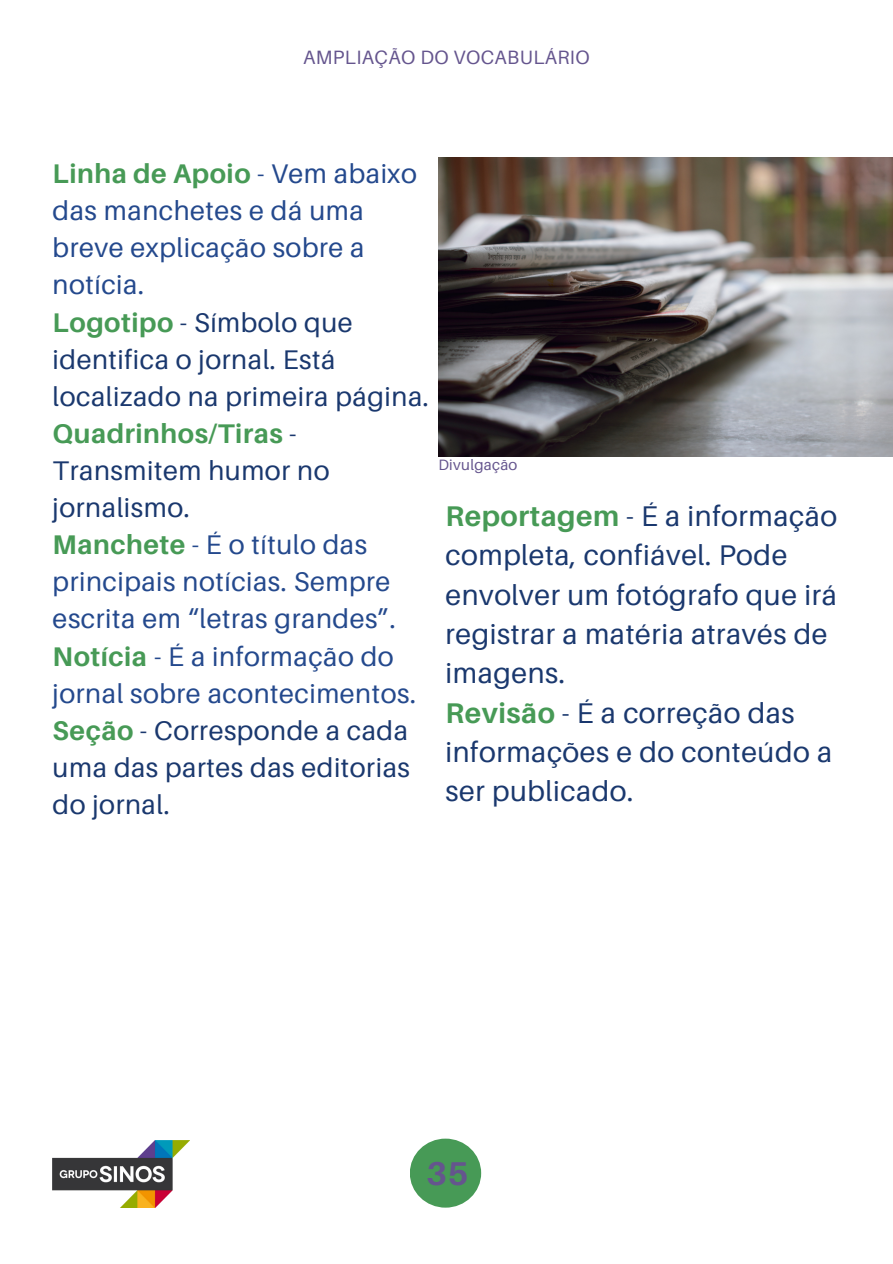
<style>
.page{position:relative;width:893px;height:1264px;background:#fff}
.page>*{position:absolute;margin:0;border:0;box-sizing:border-box;transform-origin:0 0}
.t1{font:700 33px "Aileron";color:#65558e}
.t2{font:28.5px/39.3px "Aileron";letter-spacing:.02em;color:#1a386e}
.t3{font:27px/37px "Aileron";letter-spacing:.02em;color:#24498d}
.t4{font:27px/37px "Aileron";letter-spacing:.02em;color:#1a386e}
.t5{font:19.35px "Aileron";letter-spacing:.02em;color:#65558e}
.t6{font:15px "Aileron";letter-spacing:.02em;color:#65558e}
.s1{font-weight:700;color:#479a56}
</style>
<div class="page">
<img style="left:53px;top:1140px;width:137px;height:67px">
<div style="left:410px;top:1138px;width:71px;height:69px;background:#479a56;border-radius:50%"></div>
<img style="left:438px;top:158px;width:454px;height:299px">
<p class="t5" style="left:303px;top:45px;width:288px">AMPLIAÇÃO DO VOCABULÁRIO</p>
<p class="t3" style="left:53px;top:154px;width:366px"><span class="s1">Linha de Apoio</span> - Vem abaixo das manchetes e dá uma breve explicação sobre a notícia.</p>
<p class="t4" style="left:53px;top:303px;width:377px"><span class="s1">Logotipo</span> - Símbolo que identifica o jornal. Está localizado na primeira página.</p>
<p class="t4" style="left:53px;top:414px;width:278px"><span class="s1">Quadrinhos/Tiras</span> -<br>Transmitem humor no jornalismo.</p>
<p class="t3" style="left:53px;top:525px;width:344px"><span class="s1">Manchete</span> - É o título das principais notícias. Sempre escrita em “letras grandes”.</p>
<p class="t3" style="left:53px;top:637px;width:365px"><span class="s1">Notícia</span> - É a informação do jornal sobre acontecimentos.</p>
<p class="t4" style="left:53px;top:711px;width:359px;text-align:justify"><span class="s1">Seção</span> - Corresponde a cada uma das partes das editorias do jornal.</p>
<p class="t6" style="left:438px;top:455px;width:80px">Divulgação</p>
<p class="t2" style="left:445px;top:495px;width:393px"><span class="s1">Reportagem</span> - É a informação completa, confiável. Pode envolver um fotógrafo que irá registrar a matéria através de imagens.</p>
<p class="t2" style="left:445px;top:692px;width:388px"><span class="s1">Revisão</span> - É a correção das informações e do conteúdo a ser publicado.</p>
<p class="t1" style="left:426px;top:1152px;width:43px">35</p>
</div>
